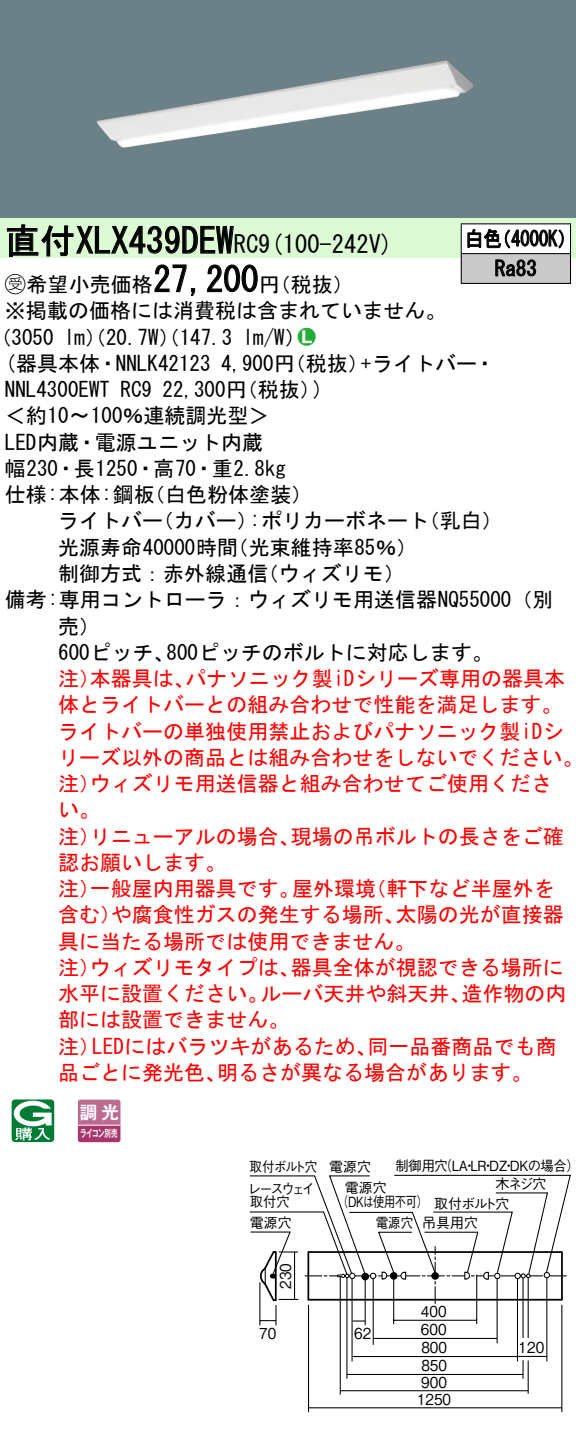
<style>
.page{position:relative;width:576px;height:1430px;background:#fff}
.page>*{position:absolute;margin:0;border:0;box-sizing:border-box;transform-origin:0 0}
.t1{font:35px "MS Gothic";color:#000}
.t2{font:24.5px "MS Gothic";color:#000}
.t3{font:21px/26.2px "MS Gothic";color:#f00}
.t4{font:21px/26.6px "MS Gothic";color:#000}
.t5{font:21px/29.8px "MS Gothic";color:#000;scale:.88 1}
.t6{font:21px "Ford Classification 1";color:#23ac38}
.t7{font:17.5px "Gothic MB101 Pro De Bold 90 pv RKSJ H";color:#fff}
.t8{font:15.05px/16.8px "Gothic BBB Pro Medium 90 pv RKSJ H";color:#000;scale:.9 1}
.t9{font:14px/14px "Gothic BBB Pro Medium 90 pv RKSJ H";letter-spacing:-.03em;color:#000}
.t10{font:14px "Gothic BBB Pro Medium 90 pv RKSJ H";letter-spacing:-.03em;color:#000;scale:.95 1}
.t11{font:14px "Gothic BBB Pro Medium 90 pv RKSJ H";letter-spacing:-.03em;color:#000;scale:.9 1}
.t12{font:10.15px "Gothic MB101 Pro De Bold 90 pv RKSJ H";letter-spacing:-.05em;color:#fff;scale:.65 1}
.s1{font-size:24.5px}
.s2{font-family:"Ford Classification 1"}
.s3{color:#fff}
</style>
<div class="page">
<div style="left:0;top:0;width:575px;height:218px;background:#6c8087"></div>
<img style="left:97px;top:60px;width:376px;height:88px">
<div style="left:0;top:218px;width:575px;height:40px;background:#dcfad4"></div>
<svg style="left:6px;top:224px;width:228px;height:33px"></svg>
<svg style="left:154px;top:264px;width:42px;height:32px"></svg>
<svg style="left:207px;top:264px;width:51px;height:29px"></svg>
<svg style="left:12px;top:1099px;width:42px;height:43px"></svg>
<svg style="left:78px;top:1099px;width:42px;height:43px;background:#b65a85"></svg>
<hr style="left:78px;top:1124px;width:42px;height:1px;background:#fff">
<div style="left:461px;top:224px;width:109px;height:30px;background:#fff"></div>
<div style="left:461px;top:254px;width:109px;height:29px;background:#cacaca"></div>
<hr style="left:460px;top:223px;width:110px;height:1px;background:#000">
<hr style="left:569px;top:224px;width:2px;height:29px;background:#000">
<hr style="left:460px;top:253px;width:110px;height:1px;background:#000">
<svg style="left:460px;top:224px;width:1px;height:59px"></svg>
<hr style="left:569px;top:254px;width:2px;height:29px;background:#000">
<hr style="left:460px;top:283px;width:110px;height:1px;background:#000">
<svg style="left:467px;top:229px;width:96px;height:20px"></svg>
<svg style="left:495px;top:259px;width:41px;height:17px"></svg>
<hr style="left:372px;top:1276px;width:1px;height:68px;background:#000">
<hr style="left:351px;top:1277px;width:1px;height:84px;background:#000">
<hr style="left:346px;top:1276px;width:1px;height:102px;background:#000">
<svg style="left:522px;top:1360px;width:1px;height:18px"></svg>
<hr style="left:516px;top:1277px;width:2px;height:84px;background:#000">
<hr style="left:339px;top:1276px;width:2px;height:118px;background:#000">
<hr style="left:527px;top:1360px;width:1px;height:33px;background:#000">
<hr style="left:522px;top:1277px;width:1px;height:60px;background:#000">
<hr style="left:527px;top:1278px;width:1px;height:59px;background:#000">
<hr style="left:308px;top:1304px;width:1px;height:108px;background:#000">
<hr style="left:561px;top:1304px;width:1px;height:108px;background:#000">
<hr style="left:373px;top:1337px;width:124px;height:1px;background:#000">
<hr style="left:352px;top:1355px;width:165px;height:2px;background:#000">
<hr style="left:347px;top:1373px;width:176px;height:2px;background:#000">
<hr style="left:340px;top:1390px;width:188px;height:1px;background:#000">
<hr style="left:308px;top:1407px;width:253px;height:1px;background:#000">
<hr style="left:496px;top:1277px;width:1px;height:66px;background:#000">
<hr style="left:546px;top:1277px;width:1px;height:84px;background:#000">
<hr style="left:516px;top:1355px;width:30px;height:1px;background:#000">
<svg style="left:249px;top:1174px;width:321px;height:151px"></svg>
<h1 class="t1" style="left:5px;top:223px;width:255px">直付XLX439DEW<span class="s1">RC</span></h1>
<p class="t2" style="left:258px;top:232px;width:136px">(9 100-242 (V</p>
<h1 class="t1" style="left:153px;top:262px;width:106px">27,200</h1>
<p class="t4" style="left:5px;top:271px;width:442px"><span class="s2">B</span>希望小売価格<br>※掲載の価格には消費税は含まれていません。</p>
<p class="t6" style="left:298px;top:326px;width:19px">2<span class="s3">7</span></p>
<p class="t4" style="left:259px;top:271px;width:96px">（円税抜(</p>
<p class="t4" style="left:243px;top:324px;width:64px">l m (W/</p>
<p class="t4" style="left:-9px;top:324px;width:65px">（3050</p>
<p class="t4" style="left:64px;top:324px;width:169px">lm）（20.7 ）（W 147.3</p>
<p class="t5" style="left:494px;top:224px;width:49px;text-indent:-30px">白色<br>Ra83</p>
<p class="t5" style="left:492px;top:224px;width:96px">（4000 (K</p>
<p class="t4" style="left:5px;top:350px;width:207px">(器具本体・NNLK42123</p>
<p class="t4" style="left:361px;top:350px;width:136px">+ライトバー・</p>
<p class="t4" style="left:221px;top:350px;width:149px">4,900 （円税抜）</p>
<p class="t4" style="left:162px;top:376px;width:160px">22,300 （円税抜(</p>
<p class="t4" style="left:313px;top:376px;width:12px">(</p>
<p class="t4" style="left:5px;top:376px;width:106px">NNL4300EWT</p>
<p class="t4" style="left:5px;top:402px;width:266px">＜約10〜100％連続調光型&lt;</p>
<p class="t4" style="left:5px;top:429px;width:259px">LED内蔵・電源ユニット内蔵</p>
<p class="t4" style="left:5px;top:455px;width:282px">幅230・長1250・高70・重2.8kg</p>
<p class="t4" style="left:144px;top:481px;width:170px">（白色粉体塗装(</p>
<p class="t4" style="left:120px;top:376px;width:33px">RC9</p>
<p class="t4" style="left:5px;top:481px;width:151px">仕様:本体:鋼板</p>
<p class="t4" style="left:58px;top:507px;width:106px">ライトバー</p>
<p class="t4" style="left:153px;top:507px;width:106px">（カバー）</p>
<p class="t4" style="left:250px;top:507px;width:181px">:ポリカーボネート</p>
<p class="t4" style="left:418px;top:507px;width:85px">（乳白(</p>
<p class="t4" style="left:58px;top:534px;width:181px">光源寿命40000時間</p>
<p class="t4" style="left:227px;top:534px;width:191px">（光束維持率85％(</p>
<p class="t4" style="left:258px;top:560px;width:148px">（ウィズリモ(</p>
<p class="t4" style="left:58px;top:560px;width:211px">制御方式：赤外線通信</p>
<p class="t4" style="left:5px;top:586px;width:549px">備考:専用コントローラ：ウィズリモ用送信器NQ55000（別</p>
<p class="t4" style="left:58px;top:612px;width:43px">売(</p>
<p class="t4" style="left:166px;top:639px;width:328px">800ピッチのボルトに対応します。</p>
<p class="t4" style="left:58px;top:639px;width:118px">600ピッチ、</p>
<p class="t3" style="left:185px;top:665px;width:381px">パナソニック製iDシリーズ専用の器具本</p>
<p class="t3" style="left:58px;top:665px;width:43px">注）</p>
<p class="t3" style="left:58px;top:691px;width:505px">体とライトバーとの組み合わせで性能を満足します。</p>
<p class="t3" style="left:58px;top:718px;width:507px">ライトバーの単独使用禁止およびパナソニック製iDシ</p>
<p class="t3" style="left:58px;top:744px;width:526px">リーズ以外の商品とは組み合わせをしないでください。</p>
<p class="t3" style="left:90px;top:770px;width:463px">ウィズリモ用送信器と組み合わせてご使用くださ</p>
<p class="t3" style="left:90px;top:665px;width:106px">本器具は、</p>
<p class="t3" style="left:58px;top:770px;width:43px">注）い。</p>
<p class="t3" style="left:290px;top:823px;width:275px">現場の吊ボルトの長さをご確</p>
<p class="t3" style="left:58px;top:823px;width:169px">注）<br>認お願いします。</p>
<p class="t3" style="left:90px;top:823px;width:211px">リニューアルの場合、</p>
<p class="t3" style="left:90px;top:875px;width:211px">一般屋内用器具です。</p>
<p class="t3" style="left:292px;top:875px;width:85px">屋外環境</p>
<p class="t3" style="left:365px;top:875px;width:190px">（軒下など半屋外を</p>
<p class="t3" style="left:58px;top:875px;width:43px">注）</p>
<p class="t3" style="left:111px;top:901px;width:295px">や腐食性ガスの発生する場所、</p>
<p class="t3" style="left:395px;top:901px;width:170px">太陽の光が直接器</p>
<p class="t3" style="left:58px;top:901px;width:64px">含む）</p>
<p class="t3" style="left:58px;top:928px;width:358px">具に当たる場所では使用できません。</p>
<p class="t3" style="left:290px;top:954px;width:275px">器具全体が視認できる場所に</p>
<p class="t3" style="left:90px;top:954px;width:211px">ウィズリモタイプは、</p>
<p class="t3" style="left:58px;top:954px;width:43px">注）</p>
<p class="t3" style="left:260px;top:980px;width:211px">ルーバ天井や斜天井、</p>
<p class="t3" style="left:461px;top:980px;width:106px">造作物の内</p>
<p class="t3" style="left:58px;top:980px;width:232px">水平に設置ください。部には設置できません。</p>
<p class="t3" style="left:92px;top:1033px;width:286px">LEDにはバラツキがあるため、</p>
<p class="t3" style="left:367px;top:1033px;width:190px">同一品番商品でも商</p>
<p class="t3" style="left:58px;top:1033px;width:43px">注）</p>
<p class="t3" style="left:58px;top:1059px;width:169px">品ごとに発光色、</p>
<p class="t3" style="left:217px;top:1059px;width:317px">明るさが異なる場合があります。</p>
<p class="t7" style="left:80px;top:1097px;width:41px">調光</p>
<p class="t12" style="left:80px;top:1125px;width:59px">ライコン別売</p>
<p class="t11" style="left:249px;top:1155px;width:77px">取付ボルト穴</p>
<p class="t9" style="left:329px;top:1157px;width:43px">電源穴</p>
<p class="t10" style="left:438px;top:1154px;width:150px">（LA LR DZ DKの場合(</p>
<p class="t10" style="left:395px;top:1154px;width:57px">制御用穴</p>
<p class="t10" style="left:462px;top:1154px;width:35px">・・</p>
<p class="t10" style="left:502px;top:1154px;width:16px">・</p>
<p class="t10" style="left:248px;top:1177px;width:72px">レースウェイ</p>
<p class="t10" style="left:250px;top:1190px;width:43px">取付穴</p>
<p class="t9" style="left:250px;top:1214px;width:43px">電源穴</p>
<p class="t9" style="left:495px;top:1175px;width:53px">木ネジ穴</p>
<p class="t9" style="left:337px;top:1179px;width:174px;text-indent:8px">電源穴<br>（DKは使用不可( 取付ボルト穴</p>
<p class="t9" style="left:422px;top:1214px;width:57px">吊具用穴</p>
<p class="t11" style="left:375px;top:1211px;width:43px">電源穴</p>
<p class="t8" style="left:275px;top:1288px;width:30px;rotate:-90deg">230</p>
<p class="t8" style="left:259px;top:1322px;width:20px">70</p>
<p class="t8" style="left:354px;top:1323px;width:20px">62</p>
<p class="t8" style="left:421px;top:1301px;width:30px">400</p>
<p class="t8" style="left:421px;top:1337px;width:30px">800</p>
<p class="t8" style="left:421px;top:1319px;width:30px">600</p>
<p class="t8" style="left:421px;top:1355px;width:30px">850</p>
<p class="t8" style="left:417px;top:1372px;width:39px">900<br>1250</p>
<p class="t8" style="left:518px;top:1337px;width:30px">120</p>
</div>
